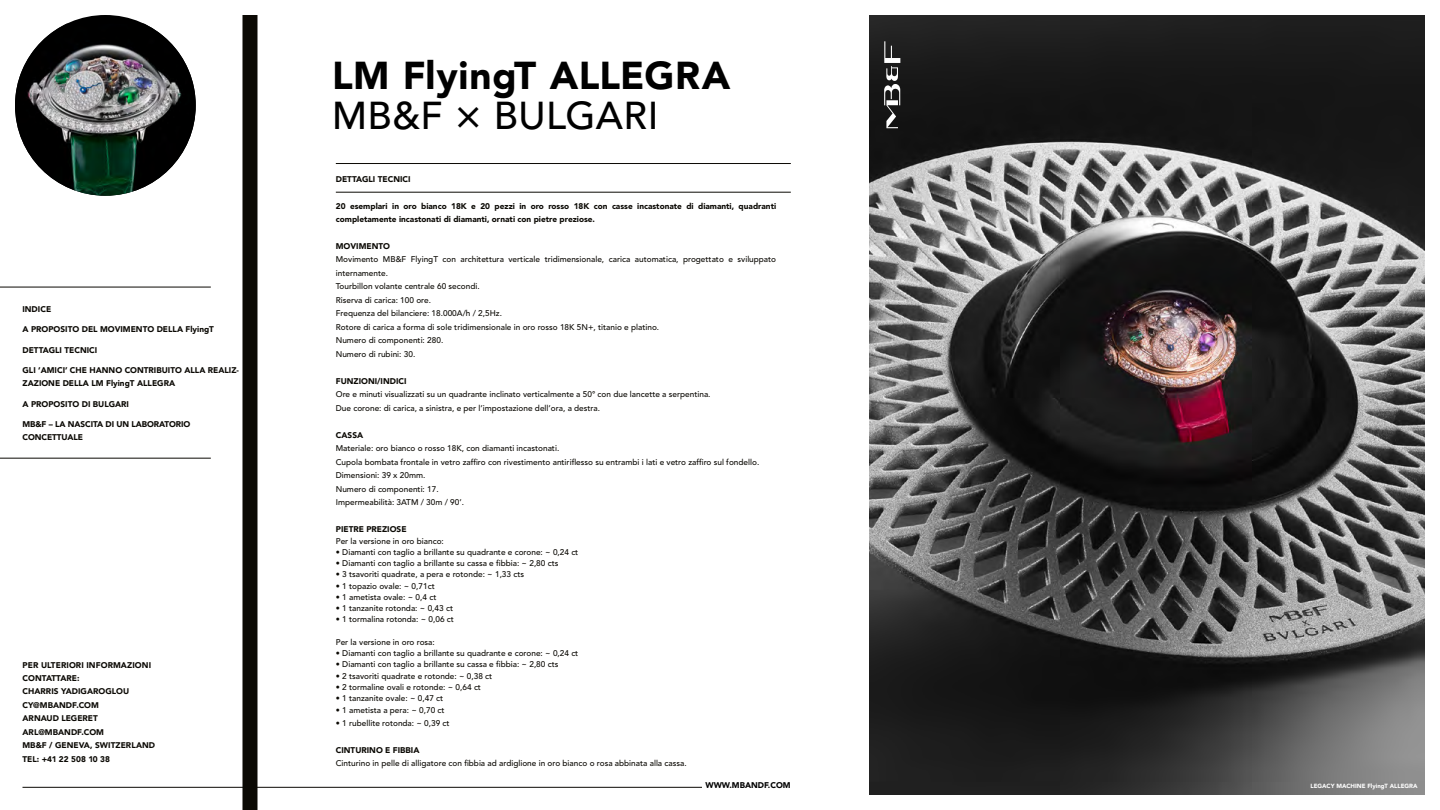
<style>
.page{position:relative;width:1440px;height:810px;background:#fff}
.page>*{position:absolute;margin:0;border:0;box-sizing:border-box;transform-origin:0 0}
.t1{font:900 38.62px "Avenir LT Std";letter-spacing:.01em;color:#000}
.t2{font:500 38.62px "Avenir LT Std";letter-spacing:.01em;color:#000}
.t3{font:500 8.25px/13.5px "Avenir LT Std";color:#0b0904}
.t4{font:900 8.25px/13.5px "Avenir LT Std";color:#0b0904}
.t5{font:900 8.25px/13.5px "Avenir";color:#0b0904}
.t6{font:900 8.25px "Avenir LT Std";color:#000}
.t7{font:900 6px "Avenir LT Std";color:#fff}
</style>
<div class="page">
<hr style="left:22px;top:787px;width:680px;height:1px;background:#0b0904">
<hr style="left:336px;top:163px;width:455px;height:1px;background:#0b0904">
<img style="left:15px;top:24px;width:181px;height:172px">
<div style="left:242px;top:15px;width:15px;height:795px;background:#0b0904"></div>
<hr style="left:0;top:287px;width:211px;height:1px;background:#0b0904">
<hr style="left:0;top:458px;width:211px;height:1px;background:#0b0904">
<hr style="left:336px;top:192px;width:455px;height:1px;background:#0b0904">
<svg style="left:869px;top:15px;width:556px;height:780px;background:#464545"></svg>
<p class="t4" style="left:22px;top:302px;width:30px">INDICE</p>
<p class="t4" style="left:22px;top:323px;width:193px">A PROPOSITO DEL MOVIMENTO DELLA FlyingT</p>
<p class="t4" style="left:22px;top:343px;width:76px">DETTAGLI TECNICI</p>
<p class="t4" style="left:22px;top:363px;width:218px">GLI ‘AMICI’ CHE HANNO CONTRIBUITO ALLA REALIZ-<br>ZAZIONE DELLA LM FlyingT ALLEGRA</p>
<p class="t4" style="left:22px;top:397px;width:108px">A PROPOSITO DI BULGARI</p>
<p class="t4" style="left:22px;top:417px;width:169px">MB&amp;F – LA NASCITA DI UN LABORATORIO<br>CONCETTUALE</p>
<p class="t4" style="left:22px;top:658px;width:130px">PER ULTERIORI INFORMAZIONI<br>CONTATTARE:</p>
<p class="t5" style="left:22px;top:685px;width:134px">CHARRIS YADIGAROGLOU<br>CY@MBANDF.COM<br>ARNAUD LEGERET<br>ARL@MBANDF.COM<br>MB&amp;F / GENEVA, SWITZERLAND<br>TEL: +41 22 508 10 38</p>
<h1 class="t1" style="left:332px;top:52px;width:400px">LM FlyingT ALLEGRA</h1>
<h1 class="t2" style="left:332px;top:94px;width:328px">MB&amp;F × BULGARI</h1>
<p class="t4" style="left:336px;top:172px;width:76px">DETTAGLI TECNICI</p>
<p class="t4" style="left:336px;top:199px;width:442px">20 esemplari in oro bianco 18K e 20 pezzi in oro rosso 18K con casse incastonate di diamanti, quadranti completamente incastonati di diamanti, ornati con pietre preziose.</p>
<p class="t4" style="left:336px;top:239px;width:56px">MOVIMENTO</p>
<p class="t3" style="left:336px;top:253px;width:442px">Movimento MB&amp;F FlyingT con architettura verticale tridimensionale, carica automatica, progettato e sviluppato internamente.<br>Tourbillon volante centrale 60 secondi.<br>Riserva di carica: 100 ore.<br>Frequenza del bilanciere: 18.000A/h / 2,5Hz.<br>Rotore di carica a forma di sole tridimensionale in oro rosso 18K 5N+, titanio e platino.<br>Numero di componenti: 280.<br>Numero di rubini: 30.</p>
<p class="t4" style="left:336px;top:374px;width:72px">FUNZIONI/INDICI</p>
<p class="t3" style="left:336px;top:388px;width:376px">Ore e minuti visualizzati su un quadrante inclinato verticalmente a 50° con due lancette a serpentina.<br>Due corone: di carica, a sinistra, e per l’impostazione dell’ora, a destra.</p>
<p class="t4" style="left:336px;top:428px;width:29px">CASSA</p>
<p class="t3" style="left:336px;top:442px;width:425px">Materiale: oro bianco o rosso 18K, con diamanti incastonati.<br>Cupola bombata frontale in vetro zaffiro con rivestimento antiriflesso su entrambi i lati e vetro zaffiro sul fondello.<br>Dimensioni: 39 x 20mm.<br>Numero di componenti: 17.<br>Impermeabilità: 3ATM / 30m / 90’.</p>
<p class="t4" style="left:336px;top:523px;width:72px">PIETRE PREZIOSE</p>
<p class="t3" style="left:336px;top:534px;width:110px">Per la versione in oro bianco:</p>
<p class="t3" style="left:336px;top:546px;width:244px">• Diamanti con taglio a brillante su quadrante e corone: ~ 0,24 ct</p>
<p class="t3" style="left:336px;top:557px;width:224px">• Diamanti con taglio a brillante su cassa e fibbia: ~ 2,80 cts</p>
<p class="t3" style="left:336px;top:568px;width:190px">• 3 tsavoriti quadrate, a pera e rotonde: ~ 1,33 cts</p>
<p class="t3" style="left:336px;top:579px;width:100px">• 1 topazio ovale: ~ 0,71ct</p>
<p class="t3" style="left:336px;top:591px;width:102px">• 1 ametista ovale: ~ 0,4 ct</p>
<p class="t3" style="left:336px;top:602px;width:119px">• 1 tanzanite rotonda: ~ 0,43 ct</p>
<p class="t3" style="left:336px;top:613px;width:120px">• 1 tormalina rotonda: ~ 0,06 ct</p>
<p class="t3" style="left:336px;top:636px;width:101px">Per la versione in oro rosa:</p>
<p class="t3" style="left:336px;top:647px;width:244px">• Diamanti con taglio a brillante su quadrante e corone: ~ 0,24 ct</p>
<p class="t3" style="left:336px;top:658px;width:224px">• Diamanti con taglio a brillante su cassa e fibbia: ~ 2,80 cts</p>
<p class="t3" style="left:336px;top:669px;width:158px">• 2 tsavoriti quadrate e rotonde: ~ 0,38 ct</p>
<p class="t3" style="left:336px;top:681px;width:147px">• 2 tormaline ovali e rotonde: ~ 0,64 ct</p>
<p class="t3" style="left:336px;top:692px;width:109px">• 1 tanzanite ovale: ~ 0,47 ct</p>
<p class="t3" style="left:336px;top:703px;width:110px">• 1 ametista a pera: ~ 0,70 ct</p>
<p class="t3" style="left:336px;top:717px;width:115px">• 1 rubellite rotonda: ~ 0,39 ct</p>
<p class="t4" style="left:336px;top:743px;width:85px">CINTURINO E FIBBIA</p>
<p class="t3" style="left:336px;top:757px;width:352px">Cinturino in pelle di alligatore con fibbia ad ardiglione in oro bianco o rosa abbinata alla cassa.</p>
<p class="t6" style="left:705px;top:780px;width:87px">WWW.MBANDF.COM</p>
<p class="t7" style="left:1299px;top:782px;width:120px">LEGACY MACHINE FlyinglyingT ALLEGRA</p>
<p class="t7" style="left:1310px;top:782px;width:109px">LEGACY MACHINE F T LAPIS LAZULI</p>
</div>
